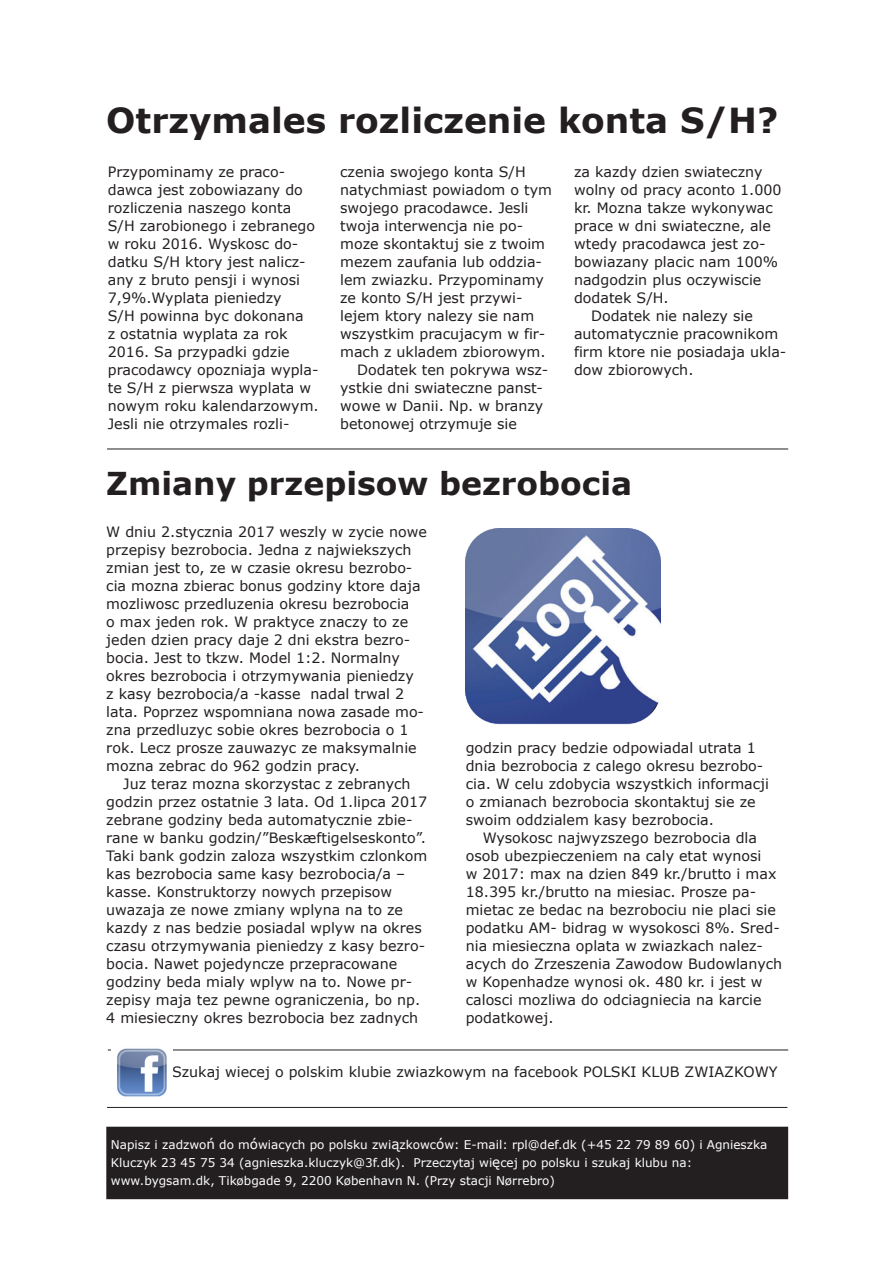
<style>
.page{position:relative;width:893px;height:1263px;background:#fff}
.page>*{position:absolute;margin:0;border:0;box-sizing:border-box;transform-origin:0 0}
.t1{font:700 34.5px "Verdana";color:#231f20}
.t2{font:700 31.5px "Verdana";color:#231f20}
.t3{font:14.25px/18px "Verdana";color:#231f20}
.t4{font:12px/18px "Verdana";color:#fff}
.s1{font-size:13.5px}
</style>
<div class="page">
<div style="left:107px;top:1127px;width:680px;height:71px;background:#231f20"></div>
<div style="left:106px;top:1127px;width:682px;height:72px;border:2px solid #231f20"></div>
<hr style="left:107px;top:1107px;width:680px;height:1px;background:#231f20">
<hr style="left:108px;top:1049px;width:680px;height:1px;background:#231f20">
<img style="left:112px;top:1048px;width:60px;height:49px">
<hr style="left:107px;top:449px;width:681px;height:1px;background:#231f20">
<img style="left:466px;top:528px;width:194px;height:196px">
<h1 class="t1" style="left:106px;top:96px;width:674px">Otrzymales rozliczenie konta S/H?</h1>
<p class="t3" style="left:108px;top:163px;width:212px">Przypominamy ze praco&shy;dawca jest zobowiazany do rozliczenia naszego konta<br>S/H zarobionego i zebranego w roku 2016. Wyskosc do&shy;datku S/H ktory jest nalicz&shy;any z bruto pensji i wynosi<br>7,9%.Wyplata pieniedzy<br>S/H powinna byc dokonana<br>z ostatnia wyplata za rok<br>2016. Sa przypadki gdzie pracodawcy opozniaja wypla&shy;te S/H z pierwsza wyplata w nowym roku kalendarzowym.<br>Jesli nie otrzymales rozli-</p>
<p class="t3" style="left:340px;top:163px;width:187px">czenia swojego konta S/H</p>
<p class="t3" style="left:340px;top:181px;width:213px">natychmiast powiadom o tym</p>
<p class="t3" style="left:340px;top:199px;width:190px">swojego pracodawce. Jesli</p>
<p class="t3" style="left:340px;top:217px;width:184px">twoja interwencja nie po-</p>
<p class="t3" style="left:340px;top:235px;width:206px">moze skontaktuj sie z twoim</p>
<p class="t3" style="left:340px;top:253px;width:203px">mezem zaufania lub oddzia-</p>
<p class="t3" style="left:340px;top:271px;width:205px">lem zwiazku. Przypominamy</p>
<p class="t3" style="left:340px;top:289px;width:184px">ze konto S/H jest przywi-</p>
<p class="t3" style="left:340px;top:307px;width:196px">lejem ktory nalezy sie nam</p>
<p class="t3" style="left:340px;top:325px;width:207px">wszystkim pracujacym w fir-</p>
<p class="t3" style="left:340px;top:343px;width:207px">mach z ukladem zbiorowym.</p>
<p class="t3" style="left:357px;top:361px;width:193px">Dodatek ten pokrywa wsz-</p>
<p class="t3" style="left:340px;top:379px;width:204px">ystkie dni swiateczne panst-</p>
<p class="t3" style="left:340px;top:397px;width:205px">wowe w Danii. Np. w branzy</p>
<p class="t3" style="left:340px;top:415px;width:178px">betonowej otrzymuje sie</p>
<p class="t3" style="left:574px;top:163px;width:190px">za kazdy dzien swiateczny</p>
<p class="t3" style="left:574px;top:181px;width:209px">wolny od pracy aconto 1.000</p>
<p class="t3" style="left:574px;top:199px;width:200px">kr. Mozna takze wykonywac</p>
<p class="t3" style="left:574px;top:217px;width:198px">prace w dni swiateczne, ale</p>
<p class="t3" style="left:574px;top:235px;width:193px">wtedy pracodawca jest zo-</p>
<p class="t3" style="left:574px;top:253px;width:206px">bowiazany placic nam 100%</p>
<p class="t3" style="left:574px;top:271px;width:189px">nadgodzin plus oczywiscie</p>
<p class="t3" style="left:574px;top:289px;width:96px">dodatek S/H.</p>
<p class="t3" style="left:591px;top:307px;width:163px">Dodatek nie nalezy sie</p>
<p class="t3" style="left:574px;top:325px;width:206px">automatycznie pracownikom</p>
<p class="t3" style="left:574px;top:343px;width:214px">firm ktore nie posiadaja ukla-</p>
<p class="t3" style="left:574px;top:361px;width:121px">dow zbiorowych.</p>
<h2 class="t2" style="left:106px;top:462px;width:527px">Zmiany przepisow bezrobocia</h2>
<p class="t3" style="left:106px;top:523px;width:322px">W dniu 2.stycznia 2017 weszly w zycie nowe przepisy bezrobocia. Jedna z najwiekszych zmian jest to, ze w czasie okresu bezrobo&shy;cia mozna zbierac bonus godziny ktore daja mozliwosc przedluzenia okresu bezrobocia<br>o max jeden rok. W praktyce znaczy to ze jeden dzien pracy daje 2 dni ekstra bezro&shy;bocia. Jest to tkzw. Model 1:2. Normalny okres bezrobocia i otrzymywania pieniedzy<br>z kasy bezrobocia/a -kasse nadal trwal 2 lata. Poprzez wspomniana nowa zasade mo&shy;zna przedluzyc sobie okres bezrobocia o 1 rok. Lecz prosze zauwazyc ze maksymalnie mozna zebrac do 962 godzin pracy.</p>
<p class="t3" style="left:106px;top:775px;width:322px;text-indent:17px">Juz teraz mozna skorzystac z zebranych godzin przez ostatnie 3 lata. Od 1.lipca 2017 zebrane godziny beda automatycznie zbie&shy;rane w banku godzin/”Beskæftigelseskonto”.<br>Taki bank godzin zaloza wszystkim czlonkom kas bezrobocia same kasy bezrobocia/a – kasse. Konstruktorzy nowych przepisow uwazaja ze nowe zmiany wplyna na to ze kazdy z nas bedzie posiadal wplyw na okres czasu otrzymywania pieniedzy z kasy bezro&shy;bocia. Nawet pojedyncze przepracowane godziny beda mialy wplyw na to. Nowe pr&shy;zepisy maja tez pewne ograniczenia, bo np.<br>4 miesieczny okres bezrobocia bez zadnych</p>
<p class="t3" style="left:466px;top:739px;width:305px">godzin pracy bedzie odpowiadal utrata 1 dnia bezrobocia z calego okresu bezrobo&shy;cia. W celu zdobycia wszystkich informacji o zmianach bezrobocia skontaktuj sie ze swoim oddzialem kasy bezrobocia.</p>
<p class="t3" style="left:466px;top:829px;width:318px;text-indent:17px">Wysokosc najwyzszego bezrobocia dla osob ubezpieczeniem na caly etat wynosi<br>w 2017: max na dzien 849 kr./brutto i max 18.395 kr./brutto na miesiac. Prosze pa&shy;mietac ze bedac na bezrobociu nie placi sie podatku AM- bidrag w wysokosci 8%. Sred&shy;nia miesieczna oplata w zwiazkach nalez&shy;acych do Zrzeszenia Zawodow Budowlanych w Kopenhadze wynosi ok. 480 kr. i jest w calosci mozliwa do odciagniecia na karcie podatkowej.</p>
<p class="t3" style="left:172px;top:1063px;width:607px">Szukaj wiecej o polskim klubie zwiazkowym na facebook POLSKI KLUB ZWIAZKOWY</p>
<p class="t4" style="left:111px;top:1136px;width:658px">Napisz i zadzwo<span class="s1">ń</span> do m<span class="s1">ó</span>wiacych po polsku zwi<span class="s1">ą</span>zkowc<span class="s1">ó</span>w: E-mail: rpl@def.dk (+45 22 79 89 60) i Agnieszka<br>Kluczyk 23 45 75 34 (agnieszka.kluczyk@3f.dk). Przeczytaj wi<span class="s1">ę</span>cej po polsku i szukaj klubu na: www.bygsam.dk, Tikøbgade 9, 2200 København N. (Przy stacji Nørrebro)</p>
</div>
